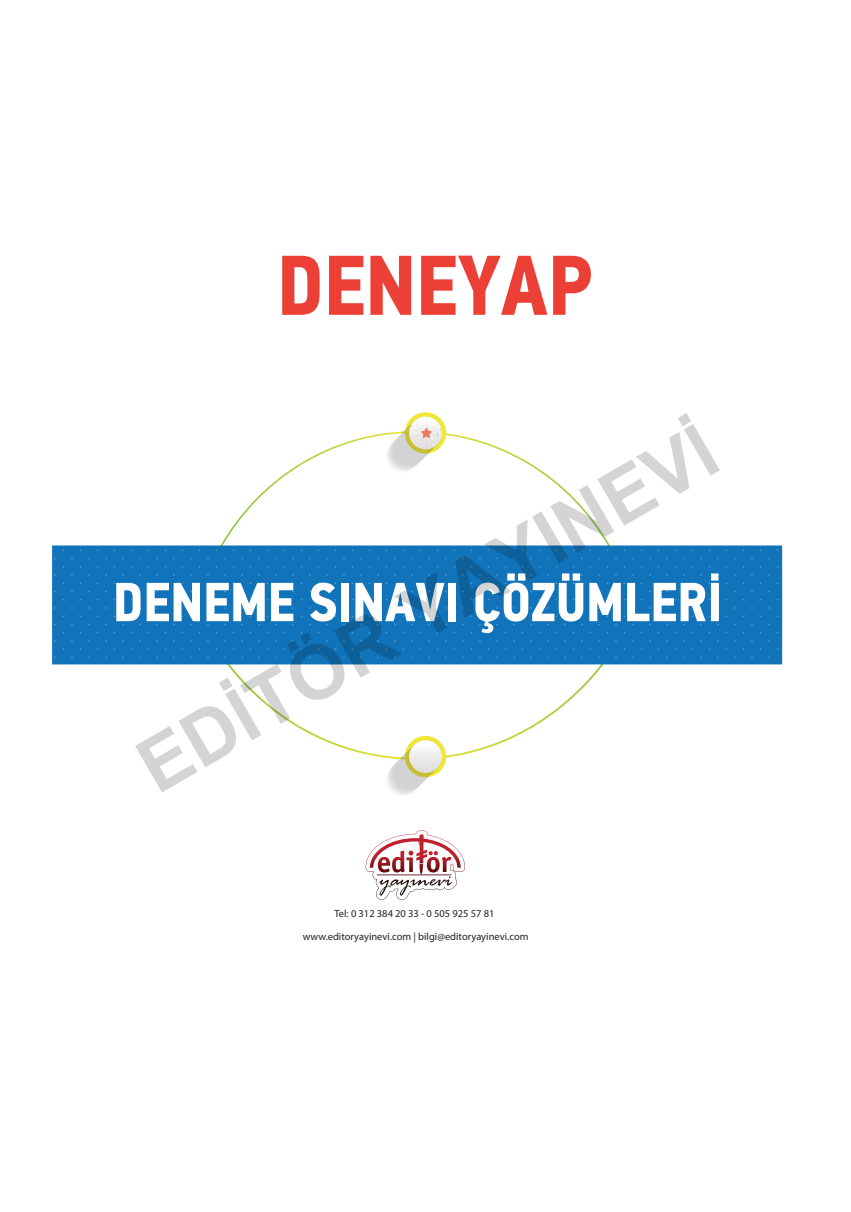
<style>
.page{position:relative;width:851px;height:1212px;background:#fff}
.page>*{position:absolute;margin:0;border:0;box-sizing:border-box;transform-origin:0 0}
.t1{font:700 84.75px "PF Din Text Cond Pro";color:#ec3f35}
.t2{font:700 75px "Arial";color:rgb(0 0 0/.17)}
.t3{font:700 55.05px "PF Din Text Cond Pro";color:#fff}
.t4{font:10.5px/23px "Myriad Pro";color:#231f20;text-align:center}
</style>
<div class="page">
<svg style="left:365px;top:830px;width:100px;height:70px"></svg>
<svg style="left:202px;top:664px;width:426px;height:95px"></svg>
<div style="left:405px;top:412px;width:41px;height:42px;background:#f0e635;border-radius:50%"></div>
<svg style="left:409px;top:416px;width:33px;height:33px"></svg>
<div style="left:405px;top:736px;width:41px;height:41px;background:#f0e635;border-radius:50%"></div>
<div style="left:386px;top:763px;width:33px;height:33px;background:#f8f8f8;border-radius:50%"></div>
<div style="left:387px;top:762px;width:33px;height:33px;background:#f2f2f2;border-radius:50%"></div>
<div style="left:388px;top:761px;width:33px;height:33px;background:#ecebeb;border-radius:50%"></div>
<div style="left:389px;top:760px;width:33px;height:33px;background:#e5e4e4;border-radius:50%"></div>
<div style="left:390px;top:759px;width:33px;height:33px;background:#dfdede;border-radius:50%"></div>
<div style="left:391px;top:758px;width:33px;height:33px;background:#dadada;border-radius:50%"></div>
<div style="left:392px;top:757px;width:33px;height:33px;background:#d5d4d5;border-radius:50%"></div>
<div style="left:395px;top:754px;width:33px;height:33px;background:#d3d3d3;border-radius:50%"></div>
<svg style="left:398px;top:751px;width:33px;height:33px"></svg>
<svg style="left:404px;top:745px;width:33px;height:33px"></svg>
<svg style="left:405px;top:744px;width:32px;height:33px"></svg>
<svg style="left:405px;top:744px;width:33px;height:32px"></svg>
<svg style="left:406px;top:743px;width:33px;height:33px"></svg>
<svg style="left:406px;top:742px;width:33px;height:33px"></svg>
<svg style="left:407px;top:742px;width:33px;height:33px"></svg>
<svg style="left:408px;top:741px;width:32px;height:33px"></svg>
<svg style="left:408px;top:741px;width:33px;height:32px"></svg>
<svg style="left:409px;top:740px;width:33px;height:33px"></svg>
<svg style="left:411px;top:743px;width:28px;height:27px"></svg>
<svg style="left:221px;top:419px;width:389px;height:126px"></svg>
<div style="left:52px;top:545px;width:730px;height:119px;background:#1174bb"></div>
<h1 class="t1" style="left:277px;top:234px;width:316px">DENEYAP</h1>
<h2 class="t2" style="left:118px;top:726px;width:656px;rotate:-30deg">EDİTÖR YAYINEVİ</h2>
<h3 class="t3" style="left:113px;top:569px;width:610px">DENEME SINAVI ÇÖZÜMLERİ</h3>
<p class="t4" style="left:303px;top:902px;width:227px">Tel: 0 312 384 20 33 - 0 505 925 57 81 www.editoryayinevi.com | bilgi@editoryayinevi.com</p>
</div>
